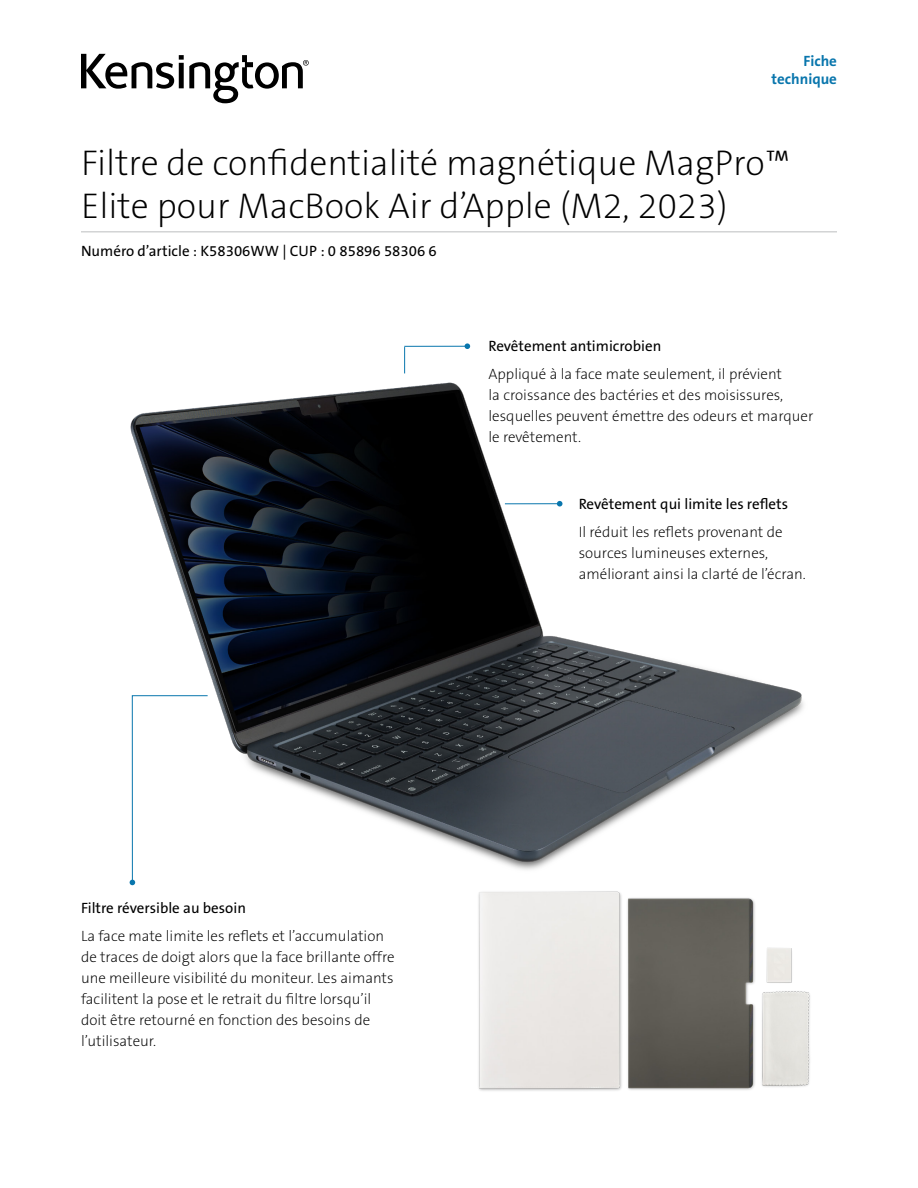
<style>
.page{position:relative;width:918px;height:1188px;background:#fff}
.page>*{position:absolute;margin:0;border:0;box-sizing:border-box;transform-origin:0 0}
.t1{font:36px/43.2px "The Sans KENSINGTON2 XL";color:#000}
.t2{font:15px/21px "The Sans KENSINGTON2 XL";color:#000}
.t3{font:15px "The Sans KENSINGTON5 Rg";color:#000}
.t4{font:15px/18px "The Sans KENSINGTON7 Bd";color:#0976ad;text-align:right}
</style>
<div class="page">
<img style="left:129px;top:345px;width:675px;height:541px">
<img style="left:430px;top:842px;width:380px;height:249px">
<hr style="left:81px;top:231px;width:756px;height:1px;background:#bcbec0">
<svg style="left:81px;top:54px;width:228px;height:49px"></svg>
<svg style="left:130px;top:695px;width:78px;height:190px"></svg>
<hr style="left:404px;top:346px;width:63px;height:1px;background:#0976ad">
<svg style="left:465px;top:343px;width:5px;height:6px"></svg>
<svg style="left:404px;top:347px;width:1px;height:26px"></svg>
<hr style="left:505px;top:503px;width:55px;height:1px;background:#0976ad">
<svg style="left:557px;top:501px;width:6px;height:6px"></svg>
<p class="t4" style="left:772px;top:52px;width:67px">Fiche technique</p>
<h1 class="t1" style="left:81px;top:142px;width:711px">Filtre de confidentialité magnétique MagPro™<br>Elite pour MacBook Air d’Apple (M2, 2023)</h1>
<p class="t3" style="left:81px;top:243px;width:357px">Numéro d’article : K58306WW | CUP : 0 85896 58306 6</p>
<p class="t3" style="left:489px;top:338px;width:174px">Revêtement antimicrobien</p>
<p class="t2" style="left:489px;top:364px;width:326px">Appliqué à la face mate seulement, il prévient<br>la croissance des bactéries et des moisissures, lesquelles peuvent émettre des odeurs et marquer le revêtement.</p>
<p class="t3" style="left:81px;top:900px;width:166px">Filtre réversible au besoin</p>
<p class="t2" style="left:81px;top:926px;width:315px">La face mate limite les reflets et l’accumulation de traces de doigt alors que la face brillante offre une meilleure visibilité du moniteur. Les aimants facilitent la pose et le retrait du filtre lorsqu’il doit être retourné en fonction des besoins de l’utilisateur.</p>
<p class="t3" style="left:579px;top:496px;width:211px">Revêtement qui limite les reflets</p>
<p class="t2" style="left:579px;top:522px;width:229px">Il réduit les reflets provenant de sources lumineuses externes, améliorant ainsi la clarté de l’écran.</p>
</div>
